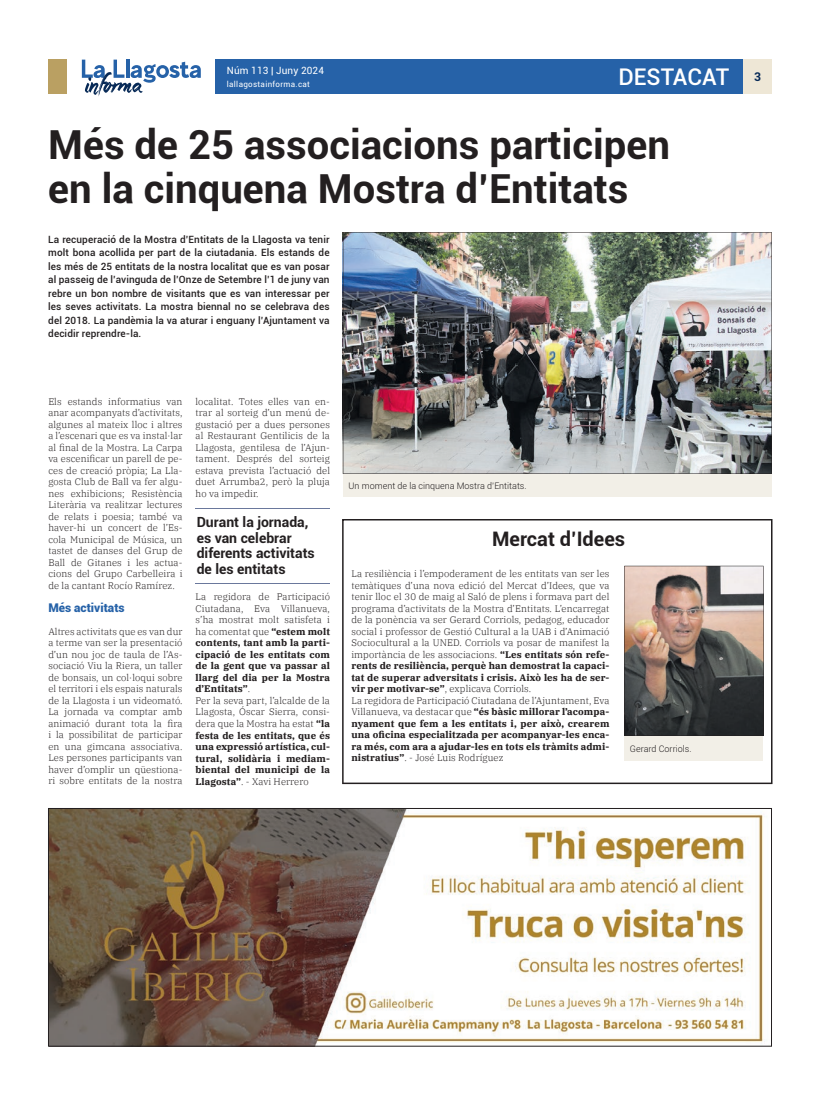
<style>
.page{position:relative;width:820px;height:1106px;background:#fff}
.page>*{position:absolute;margin:0;border:0;box-sizing:border-box;transform-origin:0 0}
.t1{font:700 40px/44px "Roboto";color:#231f20}
.t2{font:500 23px "Roboto";color:#fff}
.t3{font:700 20px "Roboto";color:#231f20}
.t4{font:700 14px/15.5px "Roboto";color:#231f20}
.t5{font:900 12px "Roboto";color:#2662a8}
.t6{font:500 10px/13.5px "Roboto";letter-spacing:.01em;color:#231f20;text-align:justify}
.t7{font:10px "Roboto";letter-spacing:.01em;color:#fff}
.t8{font:300 9.5px/11.5px "IBM Plex Serif";letter-spacing:.01em;color:#231f20;text-align:justify}
.t9{font:700 9.5px/11.5px "IBM Plex Serif";letter-spacing:.01em;color:#231f20}
.t10{font:300 9px "Roboto";color:#231f20}
.t11{font:8px "Roboto";letter-spacing:.04em;color:#fff}
.s1{font-weight:300}
.s2{font-weight:700}
</style>
<div class="page">
<div style="left:48px;top:60px;width:19px;height:34px;background:#baa062"></div>
<div style="left:215px;top:60px;width:528px;height:34px;background:#2662a8"></div>
<div style="left:743px;top:60px;width:28px;height:34px;background:#eee7d6"></div>
<svg style="left:82px;top:60px;width:119px;height:36px"></svg>
<hr style="left:195px;top:508px;width:135px;height:1px;background:#6a789c">
<hr style="left:195px;top:583px;width:135px;height:1px;background:#6a789c">
<div style="left:343px;top:474px;width:428px;height:23px;background:#f2efe7"></div>
<img style="left:343px;top:232px;width:428px;height:242px">
<svg style="left:342px;top:519px;width:430px;height:265px"></svg>
<svg style="left:624px;top:566px;width:139px;height:170px"></svg>
<div style="left:624px;top:736px;width:138px;height:25px;background:#f2efe7"></div>
<img style="left:50px;top:810px;width:714px;height:234px">
<div style="left:48px;top:808px;width:723px;height:238px;border:1px solid #231f20"></div>
<p class="t7" style="left:227px;top:63px;width:98px">Núm 113 | Juny 2024</p>
<p class="t11" style="left:227px;top:78px;width:84px">lallagostainforma.cat</p>
<p class="t2" style="left:618px;top:61px;width:144px">DESTACAT <sup>3</sup></p>
<p class="t1" style="left:48px;top:121px;width:623px">Més de 25 associacions participen en la cinquena Mostra d’Entitats</p>
<p class="t6" style="left:48px;top:232px;width:283px">La recuperació de la Mostra d’Entitats de la Llagosta va tenir molt bona acollida per part de la ciutadania. Els estands de les més de 25 entitats de la nostra localitat que es van posar al passeig de l’avinguda de l’Onze de Setembre l’1 de juny van rebre un bon nombre de visitants que es van interessar per les seves activitats. La mostra biennal no se celebrava des del 2018. La pandèmia la va aturar i enguany l’Ajuntament va decidir reprendre-la.</p>
<p class="t8" style="left:48px;top:395px;width:136px">Els estands informatius van anar acompanyats d’activitats, algunes al mateix lloc i altres a l’escenari que es va instal·lar al final de la Mostra. La Carpa va escenificar un parell de pe&shy;ces de creació pròpia; La Lla&shy;gosta Club de Ball va fer algu&shy;nes exhibicions; Resistència Literària va realitzar lectures de relats i poesia; també va haver-hi un concert de l’Es&shy;cola Municipal de Música, un tastet de danses del Grup de Ball de Gitanes i les actua&shy;cions del Grupo Carbelleira i de la cantant Rocío Ramírez.</p>
<p class="t5" style="left:48px;top:599px;width:78px">Més activitats</p>
<p class="t8" style="left:48px;top:625px;width:136px">Altres activitats que es van dur a terme van ser la presentació d’un nou joc de taula de l’As&shy;sociació Viu la Riera, un taller de bonsais, un col·loqui sobre el territori i els espais naturals de la Llagosta i un videomató.<br>La jornada va comptar amb animació durant tota la fira i la possibilitat de participar en una gimcana associativa.<br>Les persones participants van haver d’omplir un qüestiona&shy;ri sobre entitats de la nostra</p>
<p class="t8" style="left:195px;top:395px;width:136px">localitat. Totes elles van en&shy;trar al sorteig d’un menú de&shy;gustació per a dues persones al Restaurant Gentilicis de la Llagosta, gentilesa de l’Ajun&shy;tament. Després del sorteig estava prevista l’actuació del duet Arrumba2, però la pluja ho va impedir.</p>
<p class="t4" style="left:197px;top:514px;width:120px">Durant la jornada, es van celebrar diferents activitats de les entitats</p>
<p class="t9" style="left:195px;top:590px;width:136px"><span class="s1">La regidora de Participació<br>Ciutadana, Eva Villanueva, s’ha mostrat molt satisfeta i ha comentat que</span> “estem molt contents, tant amb la parti&shy;cipació de les entitats com de la gent que va passar al llarg del dia per la Mostra d’Entitats”<span class="s1">.<br>Per la seva part, l’alcalde de la<br>Llagosta, Óscar Sierra, consi&shy;dera que la Mostra ha estat</span> “la festa de les entitats, que és una expressió artística, cul&shy;tural, solidària i mediam&shy;bien tal del municipi de la<br>Llagosta”<span class="s1">. - Xavi Herrero</span></p>
<p class="t10" style="left:348px;top:479px;width:179px">Un moment de la cinquena Mostra d’Entitats.</p>
<p class="t3" style="left:492px;top:525px;width:134px">Mercat d’Idees</p>
<p class="t8" style="left:351px;top:567px;width:259px;text-align:left">La resiliència i l’empoderament de les entitats van ser les temàtiques d’una nova edició del Mercat d’Idees, que va tenir lloc el 30 de maig al Saló de plens i formava part del programa d’activitats de la Mostra d’Entitats. L’encarregat de la ponència va ser Gerard Corriols, pedagog, educador social i professor de Gestió Cultural a la UAB i d’Animació Sociocultural a la UNED. Corriols va posar de manifest la importància de les associacions. <span class="s2">“Les entitats són refe&shy;rents de resiliència, perquè han demostrat la capaci&shy;tat de superar adversitats i crisis. Això les ha de ser&shy;vir per motivar-se”</span>, explicava Corriols.<br>La regidora de Participació Ciutadana de l’Ajuntament, Eva Villanueva, va destacar que <span class="s2">“és bàsic millorar l’acompa&shy;nyament que fem a les entitats i, per això, crearem una oficina especialitzada per acompanyar-les enca&shy;ra més, com ara a ajudar-les en tots els tràmits admi&shy;nistratius”</span>. - José Luis Rodríguez</p>
<p class="t10" style="left:629px;top:742px;width:63px">Gerard Corriols.</p>
</div>
